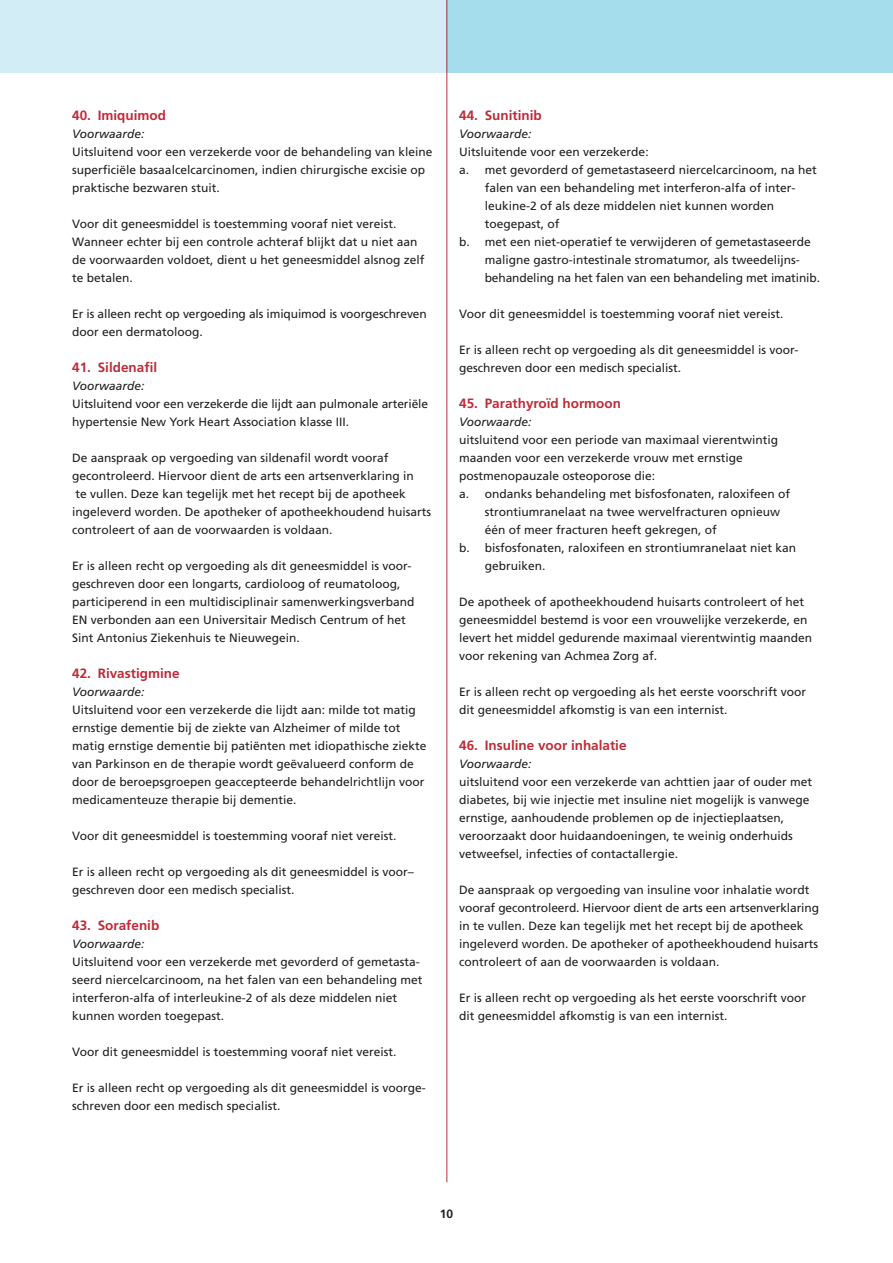
<style>
.page{position:relative;width:893px;height:1263px;background:#fff}
.page>*{position:absolute;margin:0;border:0;box-sizing:border-box;transform-origin:0 0}
.t1{font:700 13.5px "Frutiger";color:#bf2b37}
.t2{font:12px/18px "Frutiger";color:#231f20}
.t3{font:italic 12px "Frutiger";color:#231f20}
.t4{font:700 12px "Frutiger";color:#231f20}
</style>
<div class="page">
<div style="left:0;top:0;width:446px;height:72px;background:#d2edf5"></div>
<div style="left:446px;top:0;width:447px;height:72px;background:#a5dded"></div>
<hr style="left:446px;top:0;width:1px;height:1182px;background:#bf2b37">
<p class="t1" style="left:72px;top:107px;width:95px">40. Imiquimod</p>
<p class="t3" style="left:72px;top:127px;width:74px">Voorwaarde:</p>
<p class="t2" style="left:72px;top:143px;width:362px">Uitsluitend voor een verzekerde voor de behandeling van kleine superficiële basaalcelcarcinomen, indien chirurgische excisie op praktische bezwaren stuit.</p>
<p class="t2" style="left:72px;top:215px;width:354px">Voor dit geneesmiddel is toestemming vooraf niet vereist.<br>Wanneer echter bij een controle achteraf blijkt dat u niet aan de voorwaarden voldoet, dient u het geneesmiddel alsnog zelf te betalen.</p>
<p class="t2" style="left:72px;top:305px;width:356px">Er is alleen recht op vergoeding als imiquimod is voorgeschreven door een dermatoloog.</p>
<p class="t1" style="left:72px;top:359px;width:86px">41. Sildenafil</p>
<p class="t3" style="left:72px;top:379px;width:74px">Voorwaarde:</p>
<p class="t2" style="left:72px;top:395px;width:357px">Uitsluitend voor een verzekerde die lijdt aan pulmonale arteriële hypertensie New York Heart Association klasse III.</p>
<p class="t2" style="left:72px;top:449px;width:360px">De aanspraak op vergoeding van sildenafil wordt vooraf gecontroleerd. Hiervoor dient de arts een artsenverklaring in<br>te vullen. Deze kan tegelijk met het recept bij de apotheek ingeleverd worden. De apotheker of apotheekhoudend huisarts controleert of aan de voorwaarden is voldaan.</p>
<p class="t2" style="left:72px;top:557px;width:344px">Er is alleen recht op vergoeding als dit geneesmiddel is voor&shy;geschreven door een longarts, cardioloog of reumatoloog, participerend in een multidisciplinair samenwerkingsverband EN verbonden aan een Universitair Medisch Centrum of het Sint Antonius Ziekenhuis te Nieuwegein.</p>
<p class="t1" style="left:72px;top:665px;width:109px">42. Rivastigmine</p>
<p class="t3" style="left:72px;top:685px;width:74px">Voorwaarde:</p>
<p class="t2" style="left:72px;top:701px;width:356px">Uitsluitend voor een verzekerde die lijdt aan: milde tot matig ernstige dementie bij de ziekte van Alzheimer of milde tot matig ernstige dementie bij patiënten met idiopathische ziekte van Parkinson en de therapie wordt geëvalueerd conform de door de beroepsgroepen geaccepteerde behandelrichtlijn voor medicamenteuze therapie bij dementie.</p>
<p class="t2" style="left:72px;top:827px;width:326px">Voor dit geneesmiddel is toestemming vooraf niet vereist.</p>
<p class="t2" style="left:72px;top:863px;width:343px">Er is alleen recht op vergoeding als dit geneesmiddel is voor– geschreven door een medisch specialist.</p>
<p class="t1" style="left:72px;top:917px;width:89px">43. Sorafenib</p>
<p class="t3" style="left:72px;top:937px;width:74px">Voorwaarde:</p>
<p class="t2" style="left:72px;top:953px;width:352px">Uitsluitend voor een verzekerde met gevorderd of gemetasta&shy;seerd niercelcarcinoom, na het falen van een behandeling met interferon-alfa of interleukine-2 of als deze middelen niet kunnen worden toegepast.</p>
<p class="t2" style="left:72px;top:1043px;width:326px">Voor dit geneesmiddel is toestemming vooraf niet vereist.</p>
<p class="t2" style="left:72px;top:1079px;width:355px">Er is alleen recht op vergoeding als dit geneesmiddel is voorge&shy;schreven door een medisch specialist.</p>
<p class="t1" style="left:459px;top:107px;width:84px">44. Sunitinib</p>
<p class="t3" style="left:459px;top:127px;width:74px">Voorwaarde:</p>
<p class="t2" style="left:459px;top:143px;width:191px">Uitsluitende voor een verzekerde:</p>
<p class="t2" style="left:459px;top:161px;width:359px">a. met gevorderd of gemetastaseerd niercelcarcinoom, na het</p>
<p class="t2" style="left:485px;top:179px;width:312px">falen van een behandeling met interferon-alfa of inter-</p>
<p class="t2" style="left:485px;top:197px;width:291px">leukine-2 of als deze middelen niet kunnen worden</p>
<p class="t2" style="left:485px;top:215px;width:76px">toegepast, of</p>
<p class="t2" style="left:459px;top:233px;width:353px">b. met een niet-operatief te verwijderen of gemetastaseerde</p>
<p class="t2" style="left:485px;top:251px;width:316px">maligne gastro-intestinale stromatumor, als tweedelijns-</p>
<p class="t2" style="left:485px;top:269px;width:337px">behandeling na het falen van een behandeling met imatinib.</p>
<p class="t2" style="left:459px;top:305px;width:326px">Voor dit geneesmiddel is toestemming vooraf niet vereist.</p>
<p class="t2" style="left:459px;top:341px;width:341px">Er is alleen recht op vergoeding als dit geneesmiddel is voor&shy;geschreven door een medisch specialist.</p>
<p class="t1" style="left:459px;top:395px;width:163px">45. Parathyroïd hormoon</p>
<p class="t3" style="left:459px;top:415px;width:74px">Voorwaarde:</p>
<p class="t2" style="left:459px;top:431px;width:320px">uitsluitend voor een periode van maximaal vierentwintig</p>
<p class="t2" style="left:459px;top:449px;width:285px">maanden voor een verzekerde vrouw met ernstige</p>
<p class="t2" style="left:459px;top:467px;width:198px">postmenopauzale osteoporose die:</p>
<p class="t2" style="left:459px;top:485px;width:332px">a. ondanks behandeling met bisfosfonaten, raloxifeen of</p>
<p class="t2" style="left:485px;top:503px;width:297px">strontiumranelaat na twee wervelfracturen opnieuw</p>
<p class="t2" style="left:485px;top:521px;width:234px">één of meer fracturen heeft gekregen, of</p>
<p class="t2" style="left:459px;top:539px;width:338px">b. bisfosfonaten, raloxifeen en strontiumranelaat niet kan</p>
<p class="t2" style="left:485px;top:557px;width:62px">gebruiken.</p>
<p class="t2" style="left:459px;top:593px;width:354px">De apotheek of apotheekhoudend huisarts controleert of het geneesmiddel bestemd is voor een vrouwelijke verzekerde, en levert het middel gedurende maximaal vierentwintig maanden voor rekening van Achmea Zorg af.</p>
<p class="t2" style="left:459px;top:683px;width:348px">Er is alleen recht op vergoeding als het eerste voorschrift voor dit geneesmiddel afkomstig is van een internist.</p>
<p class="t1" style="left:459px;top:737px;width:169px">46. Insuline voor inhalatie</p>
<p class="t3" style="left:459px;top:757px;width:74px">Voorwaarde:</p>
<p class="t2" style="left:459px;top:773px;width:354px">uitsluitend voor een verzekerde van achttien jaar of ouder met diabetes, bij wie injectie met insuline niet mogelijk is vanwege ernstige, aanhoudende problemen op de injectieplaatsen, veroorzaakt door huidaandoeningen, te weinig onderhuids vetweefsel, infecties of contactallergie.</p>
<p class="t2" style="left:459px;top:881px;width:361px">De aanspraak op vergoeding van insuline voor inhalatie wordt vooraf gecontroleerd. Hiervoor dient de arts een artsenverklaring in te vullen. Deze kan tegelijk met het recept bij de apotheek ingeleverd worden. De apotheker of apotheekhoudend huisarts controleert of aan de voorwaarden is voldaan.</p>
<p class="t2" style="left:459px;top:989px;width:348px">Er is alleen recht op vergoeding als het eerste voorschrift voor dit geneesmiddel afkomstig is van een internist.</p>
<p class="t4" style="left:440px;top:1207px;width:15px">10</p>
</div>
